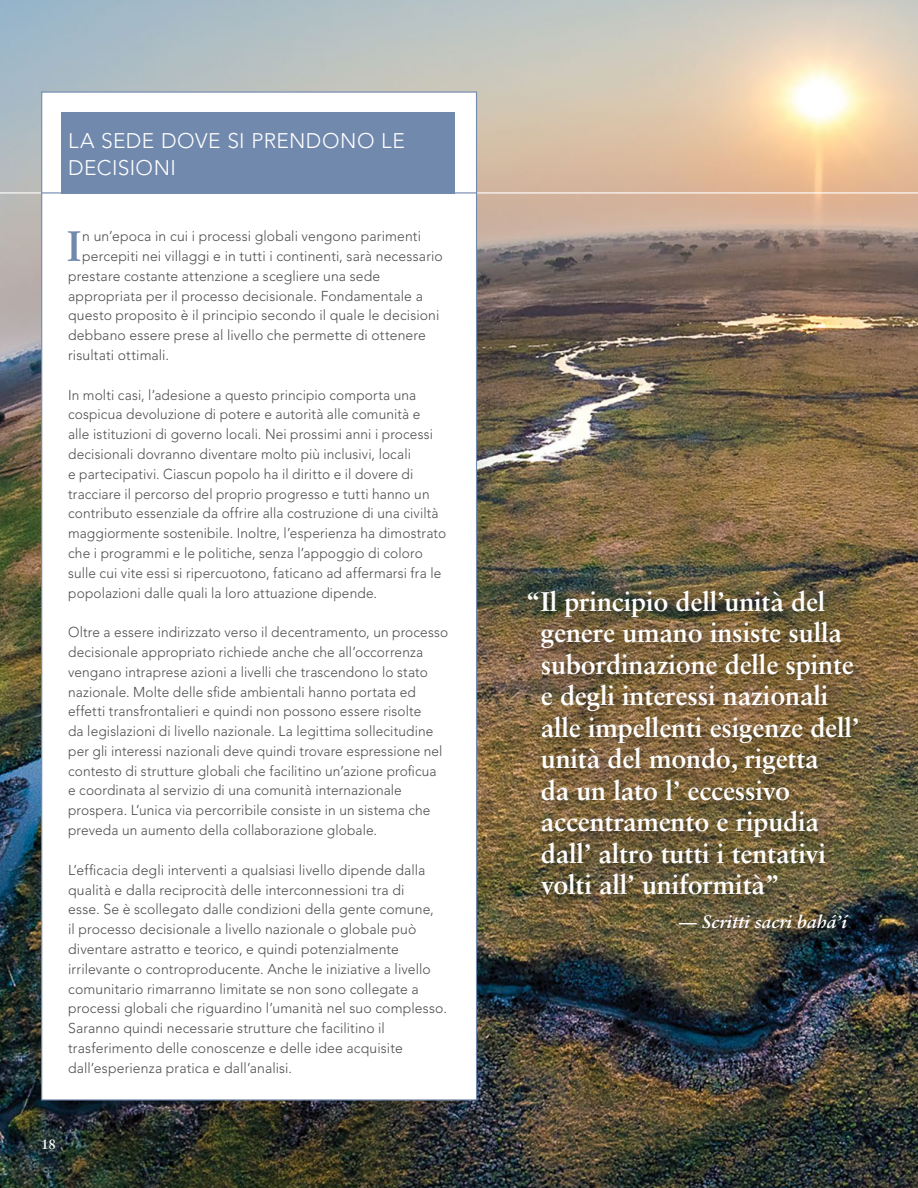
<style>
.page{position:relative;width:918px;height:1188px;background:#fff}
.page>*{position:absolute;margin:0;border:0;box-sizing:border-box;transform-origin:0 0}
.t1{font:700 42.6px "Sabon LT Std";color:#7189ad;scale:.95 1}
.t2{font:700 27px/31.5px "Sabon LT Std";letter-spacing:-.005em;color:#fff}
.t3{font:300 21px/27px "Avenir LT Std";letter-spacing:.02em;color:#fff}
.t4{font:italic 700 18px "Sabon LT Std";color:#fff}
.t5{font:300 14.25px/19.8px "Avenir LT Std";letter-spacing:.01em;color:#4d4d4f;scale:.96 1}
.t6{font:300 14.25px/19.8px "Avenir LT Std";letter-spacing:.01em;color:#4d4d4f}
.t7{font:700 13.5px "Sabon LT Std";color:#fff}
</style>
<div class="page">
<img style="left:0;top:0;width:918px;height:1188px">
<hr style="left:0;top:192px;width:918px;height:1px;background:#fff">
<div style="left:41px;top:92px;width:436px;height:1009px;background:#fff;border:1px solid #7189ad"></div>
<hr style="left:41px;top:192px;width:436px;height:1px;background:#7189ad">
<div style="left:61px;top:112px;width:394px;height:82px;background:#7189ad"></div>
<div style="left:519px;top:581px;width:358px;height:366px;background:#000;opacity:.64"></div>
<h3 class="t3" style="left:68px;top:127px;width:338px">LA SEDE DOVE SI PRENDONO LE<br>DECISIONI</h3>
<h1 class="t1" style="left:68px;top:220px;width:16px">I</h1>
<p class="t6" style="left:82px;top:226px;width:340px">n un’epoca in cui i processi globali vengono parimenti</p>
<p class="t6" style="left:82px;top:246px;width:362px">percepiti nei villaggi e in tutti i continenti, sarà necessario</p>
<p class="t6" style="left:68px;top:266px;width:314px">prestare costante attenzione a scegliere una sede</p>
<p class="t6" style="left:68px;top:286px;width:356px">appropriata per il processo decisionale. Fondamentale a</p>
<p class="t6" style="left:68px;top:306px;width:373px">questo proposito è il principio secondo il quale le decisioni</p>
<p class="t6" style="left:68px;top:325px;width:359px">debbano essere prese al livello che permette di ottenere</p>
<p class="t6" style="left:68px;top:345px;width:103px">risultati ottimali.</p>
<p class="t5" style="left:68px;top:385px;width:395px">In molti casi, l’adesione a questo principio comporta una cospicua devoluzione di potere e autorità alle comunità e<br>alle istituzioni di governo locali. Nei prossimi anni i processi decisionali dovranno diventare molto più inclusivi, locali<br>e partecipativi. Ciascun popolo ha il diritto e il dovere di tracciare il percorso del proprio progresso e tutti hanno un contributo essenziale da offrire alla costruzione di una civiltà maggiormente sostenibile. Inoltre, l’esperienza ha dimostrato che i programmi e le politiche, senza l’appoggio di coloro sulle cui vite essi si ripercuotono, faticano ad affermarsi fra le popolazioni dalle quali la loro attuazione dipende.</p>
<p class="t5" style="left:68px;top:622px;width:398px">Oltre a essere indirizzato verso il decentramento, un processo decisionale appropriato richiede anche che all’occorrenza vengano intraprese azioni a livelli che trascendono lo stato nazionale. Molte delle sfide ambientali hanno portata ed effetti transfrontalieri e quindi non possono essere risolte<br>da legislazioni di livello nazionale. La legittima sollecitudine per gli interessi nazionali deve quindi trovare espressione nel contesto di strutture globali che facilitino un’azione proficua<br>e coordinata al servizio di una comunità internazionale prospera. L’unica via percorribile consiste in un sistema che preveda un aumento della collaborazione globale.</p>
<p class="t6" style="left:68px;top:860px;width:380px">L’efficacia degli interventi a qualsiasi livello dipende dalla qualità e dalla reciprocità delle interconnessioni tra di<br>esse. Se è scollegato dalle condizioni della gente comune,<br>il processo decisionale a livello nazionale o globale può diventare astratto e teorico, e quindi potenzialmente irrilevante o controproducente. Anche le iniziative a livello comunitario rimarranno limitate se non sono collegate a processi globali che riguardino l’umanità nel suo complesso.<br>Saranno quindi necessarie strutture che facilitino il trasferimento delle conoscenze e delle idee acquisite dall’esperienza pratica e dall’analisi.</p>
<p class="t7" style="left:41px;top:1136px;width:17px">18</p>
<p class="t2" style="left:541px;top:585px;width:320px;text-indent:-15px">“Il principio dell’unità del genere umano insiste sulla subordinazione delle spinte e degli interessi nazionali alle impellenti esigenze dell’ unità del mondo, rigetta<br>da un lato l’ eccessivo accentramento e ripudia dall’ altro tutti i tentativi volti all’ uniformità”</p>
<p class="t4" style="left:679px;top:911px;width:170px">— Scritti sacri bahá’í</p>
</div>
